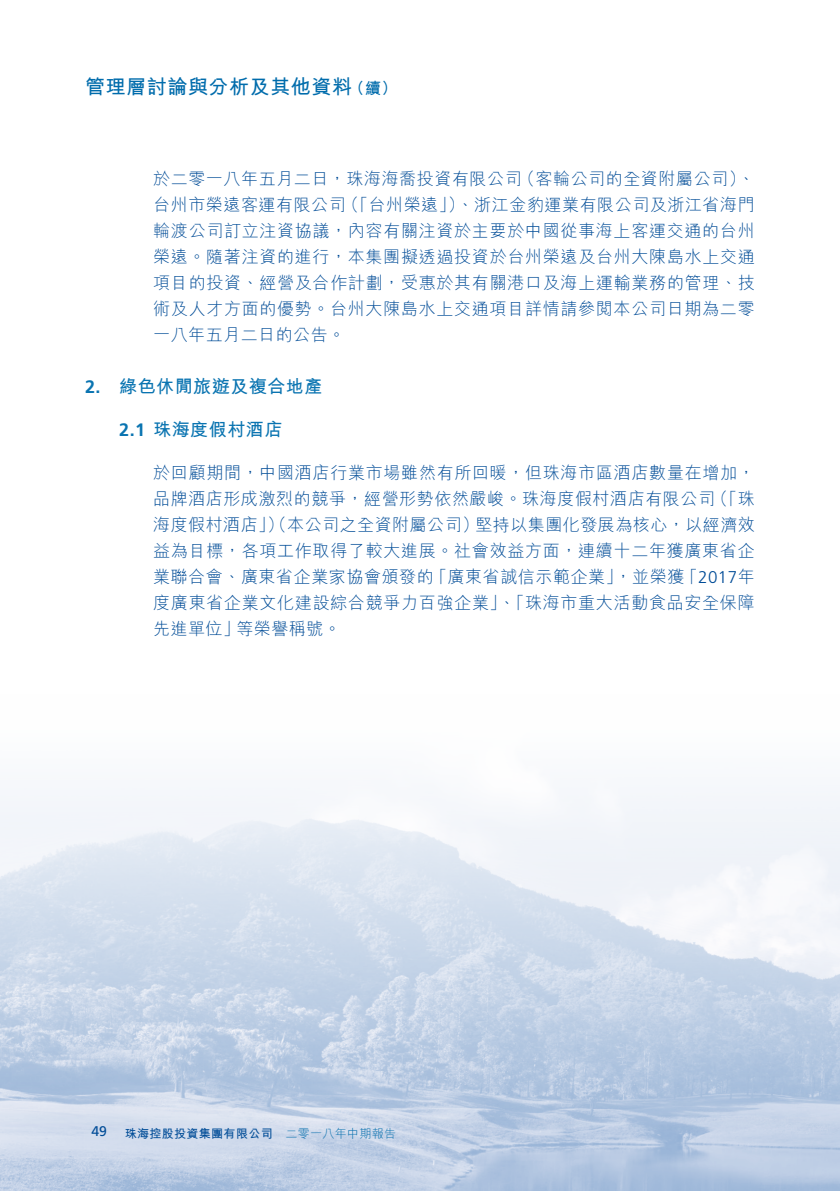
<style>
.page{position:relative;width:840px;height:1191px;background:#fff}
.page>*{position:absolute;margin:0;border:0;box-sizing:border-box;transform-origin:0 0}
.t1{font:700 20px "M Hei HK";letter-spacing:.03em;color:#006cac}
.t2{font:700 18px "M Hei HK";letter-spacing:.03em;color:#0a74b1}
.t3{font:300 17px/26px "M Hei HK";letter-spacing:.04em;color:#004c97;text-align:justify}
.t4{font:14px "Frutiger LT Std";color:#004c97}
.t5{font:700 12px "M Hei HK";letter-spacing:.03em;color:#004c97}
.s1{font-size:16px}
.s2{font-family:"Frutiger LT Std"}
.s3{font-weight:300;color:#006cac}
</style>
<div class="page">
<img style="left:0;top:791px;width:839px;height:400px">
<p class="t1" style="left:85px;top:73px;width:314px">管理層討論與分析及其他資料<span class="s1">（續）</span></p>
<p class="t3" style="left:153px;top:165px;width:603px">於二零一八年五月二日，珠海海喬投資有限公司（客輪公司的全資附屬公司）、台州市榮遠客運有限公司（「台州榮遠」）、浙江金豹運業有限公司及浙江省海門輪渡公司訂立注資協議，內容有關注資於主要於中國從事海上客運交通的台州榮遠。隨著注資的進行，本集團擬透過投資於台州榮遠及台州大陳島水上交通項目的投資、經營及合作計劃，受惠於其有關港口及海上運輸業務的管理、技術及人才方面的優勢。台州大陳島水上交通項目詳情請參閱本公司日期為二零一八年五月二日的公告。</p>
<p class="t2" style="left:85px;top:374px;width:239px"><span class="s2">2.</span> 綠色休閒旅遊及複合地產</p>
<p class="t2" style="left:119px;top:417px;width:165px"><span class="s2">2.1</span> 珠海度假村酒店</p>
<p class="t3" style="left:153px;top:459px;width:603px">於回顧期間，中國酒店行業市場雖然有所回暖，但珠海市區酒店數量在增加，品牌酒店形成激烈的競爭，經營形勢依然嚴峻。珠海度假村酒店有限公司（「珠海度假村酒店」）（本公司之全資附屬公司）堅持以集團化發展為核心，以經濟效益為目標，各項工作取得了較大進展。社會效益方面，連續十二年獲廣東省企業聯合會、廣東省企業家協會頒發的「廣東省誠信示範企業」，並榮獲「<span class="s2">2017</span>年度廣東省企業文化建設綜合競爭力百強企業」、「珠海市重大活動食品安全保障先進單位」等榮譽稱號。</p>
<p class="t4" style="left:91px;top:1123px;width:17px">49</p>
<p class="t5" style="left:125px;top:1124px;width:272px">珠海控股投資集團有限公司 <span class="s3">二零一八年中期報告</span></p>
</div>
